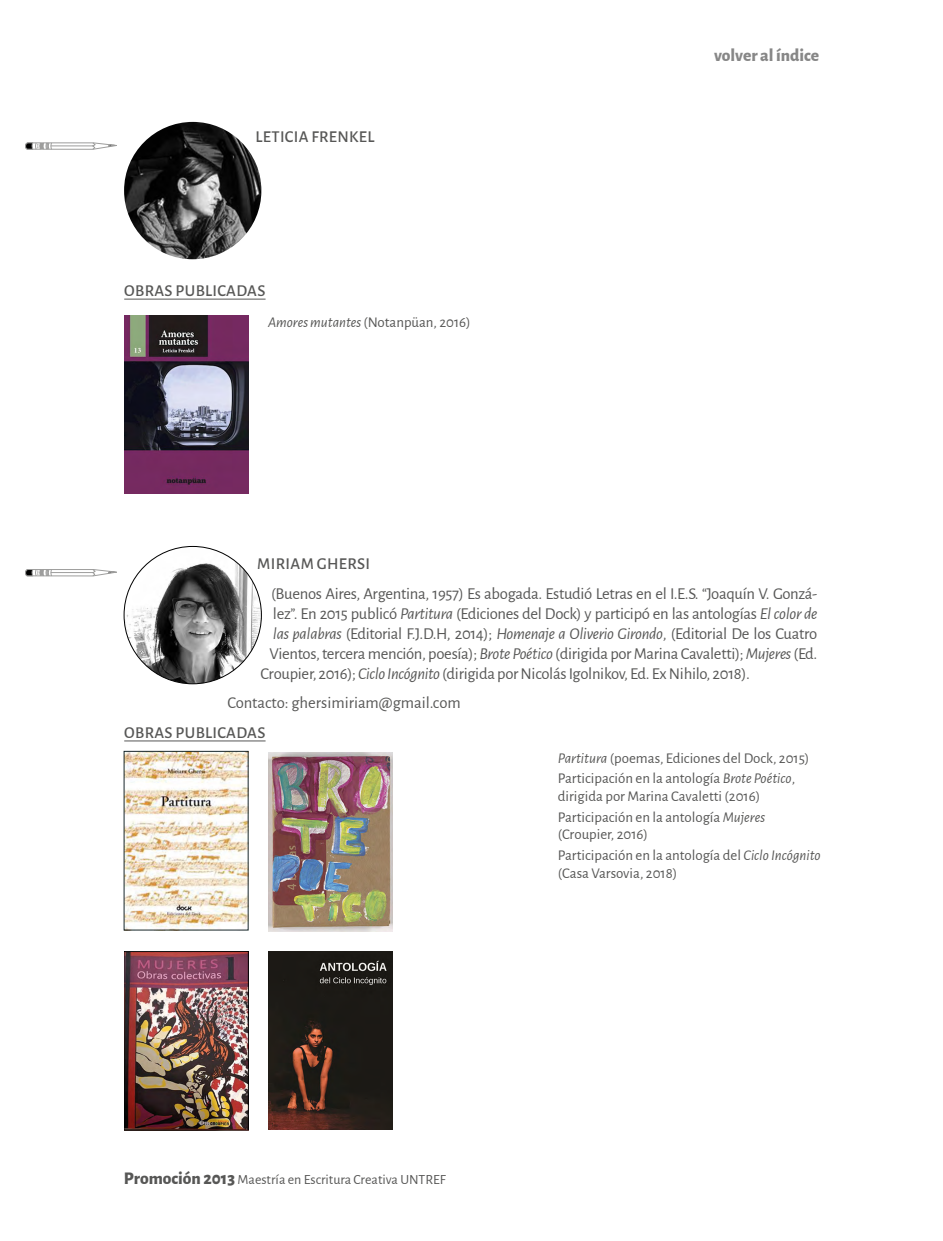
<style>
.page{position:relative;width:943px;height:1241px;background:#fff}
.page>*{position:absolute;margin:0;border:0;box-sizing:border-box;transform-origin:0 0}
.t1{font:800 17.5px "Alegreya Sans";color:#878787}
.t2{font:16.62px "Alegreya Sans";letter-spacing:-.02em;color:#575756}
.t3{font:500 16.62px "Alegreya Sans";letter-spacing:.02em;color:#575756}
.t4{font:16.62px "Alegreya Sans";color:#575756}
.t5{font:14.88px/20.3px "Alegreya Sans";color:#575756}
.t6{font:14px "Alegreya Sans";color:#575756}
.s1{font-style:italic}
.s2{font-weight:800;font-size:17.5px}
</style>
<div class="page">
<hr style="left:124px;top:299px;width:141px;height:1px;background:#575756">
<img style="left:124px;top:122px;width:137px;height:137px;border-radius:69px">
<img style="left:124px;top:315px;width:124px;height:179px">
<hr style="left:124px;top:740px;width:141px;height:1px;background:#575756">
<img style="left:124px;top:546px;width:137px;height:137px;border-radius:69px">
<img style="left:126px;top:753px;width:120px;height:175px">
<img style="left:268px;top:752px;width:125px;height:178px">
<img style="left:126px;top:953px;width:120px;height:174px">
<div style="left:124px;top:951px;width:124px;height:178px;border:1px solid #000"></div>
<svg style="left:25px;top:142px;width:92px;height:8px"></svg>
<svg style="left:25px;top:569px;width:92px;height:7px"></svg>
<img style="left:268px;top:951px;width:125px;height:178px">
<p class="t3" style="left:255px;top:125px;width:120px">LETICIA FRENKEL</p>
<p class="t3" style="left:124px;top:279px;width:143px">OBRAS PUBLICADAS</p>
<p class="t5" style="left:268px;top:311px;width:204px"><span class="s1">Amores mutantes</span> (Notanpüan, 2016)</p>
<p class="t1" style="left:714px;top:42px;width:107px">volver al índice</p>
<p class="t3" style="left:257px;top:551px;width:114px">MIRIAM GHERSI</p>
<p class="t2" style="left:271px;top:581px;width:547px">(Buenos Aires, Argentina, 1957) Es abogada. Estudió Letras en el I.E.S. “Joaquín V. Gonzá-</p>
<p class="t2" style="left:273px;top:601px;width:546px">lez”. En 2015 publicó <span class="s1">Partitura</span> (Ediciones del Dock) y participó en las antologías <span class="s1">El color de</span></p>
<p class="t2" style="left:273px;top:621px;width:546px"><span class="s1">las palabras</span> (Editorial F.J.D.H, 2014); <span class="s1">Homenaje a Oliverio Girondo</span>, (Editorial De los Cuatro</p>
<p class="t2" style="left:269px;top:641px;width:549px">Vientos, tercera mención, poesía); <span class="s1">Brote Poético</span> (dirigida por Marina Cavaletti); <span class="s1">Mujeres</span> (Ed.</p>
<p class="t2" style="left:261px;top:661px;width:491px">Croupier, 2016); <span class="s1">Ciclo Incógnito</span> (dirigida por Nicolás Igolnikov, Ed. Ex Nihilo, 2018).</p>
<p class="t4" style="left:227px;top:691px;width:235px">Contacto: ghersimiriam@gmail.com</p>
<p class="t3" style="left:124px;top:721px;width:143px">OBRAS PUBLICADAS</p>
<p class="t5" style="left:558px;top:747px;width:253px"><span class="s1">Partitura</span> (poemas, Ediciones del Dock, 2015)<br>Participación en la antología <span class="s1">Brote Poético</span>,</p>
<p class="t5" style="left:558px;top:785px;width:209px">dirigida por Marina Cavaletti (2016)<br>Participación en la antología <span class="s1">Mujeres</span></p>
<p class="t5" style="left:558px;top:823px;width:264px">(Croupier, 2016)<br>Participación en la antología del <span class="s1">Ciclo Incógnito</span></p>
<p class="t5" style="left:558px;top:861px;width:121px">(Casa Varsovia, 2018)</p>
<p class="t6" style="left:124px;top:1169px;width:323px"><span class="s2">Promoción 2013</span> Maestría en Escritura Creativa UNTREF</p>
</div>
